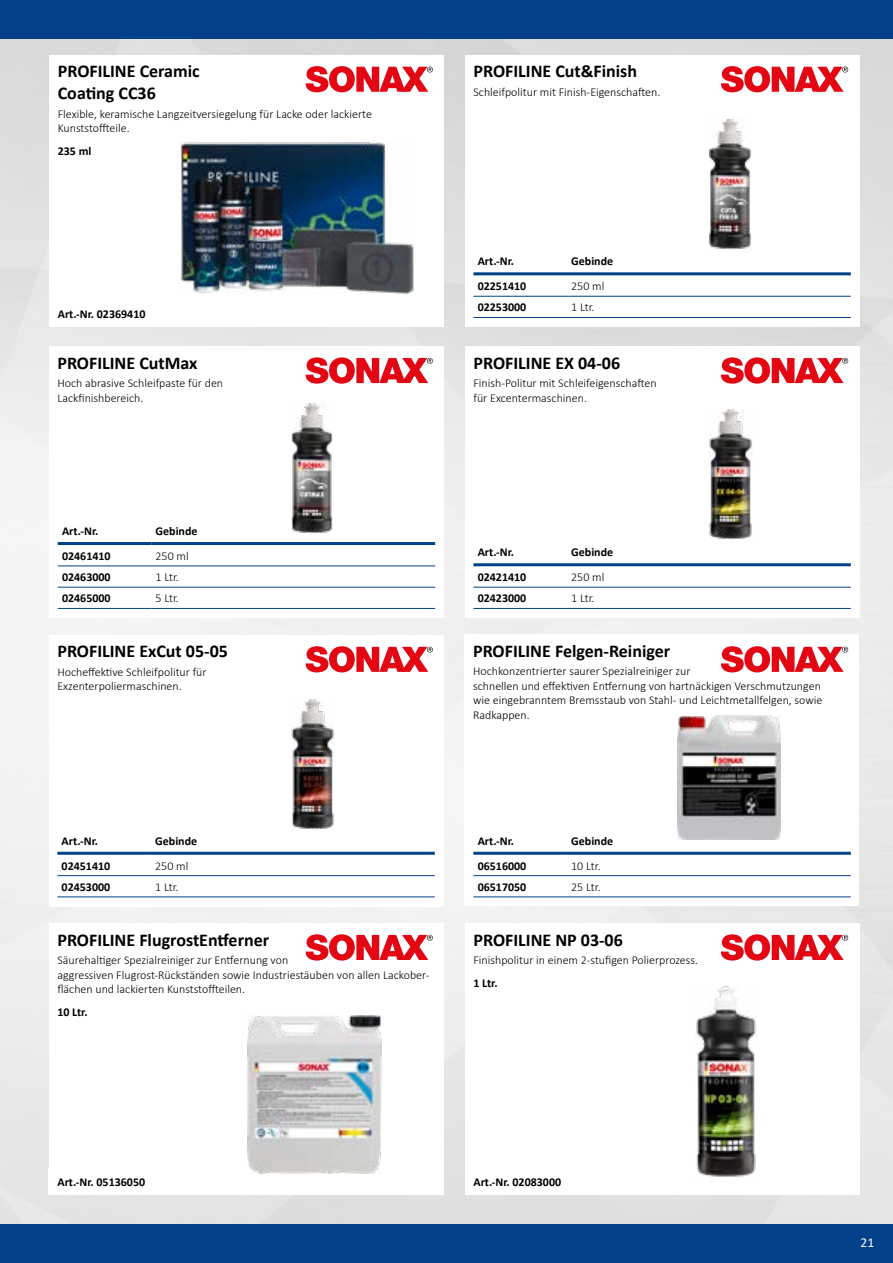
<style>
.page{position:relative;width:893px;height:1263px;background:#fff}
.page>*{position:absolute;margin:0;border:0;box-sizing:border-box;transform-origin:0 0}
.t1{font:700 18px/21.6px "Calibri";color:#000}
.t2{font:13.5px "Calibri";color:#fff}
.t3{font:300 12px/14.4px "Calibri";color:#000}
.t4{font:700 12px "Calibri";color:#000}
</style>
<div class="page">
<img style="left:0;top:38px;width:893px;height:1187px">
<div style="left:0;top:1225px;width:893px;height:38px;background:#024189"></div>
<div style="left:0;top:0;width:893px;height:38px;background:#024189"></div>
<div style="left:49px;top:55px;width:395px;height:271px;background:#fff"></div>
<img style="left:181px;top:142px;width:233px;height:152px">
<svg style="left:306px;top:66px;width:127px;height:26px"></svg>
<div style="left:465px;top:55px;width:394px;height:271px;background:#fff"></div>
<img style="left:710px;top:119px;width:41px;height:130px">
<svg style="left:721px;top:66px;width:127px;height:26px"></svg>
<hr style="left:473px;top:272px;width:94px;height:3px;background:#024189">
<hr style="left:567px;top:272px;width:284px;height:3px;background:#024189">
<hr style="left:473px;top:296px;width:94px;height:1px;background:#024189">
<hr style="left:567px;top:296px;width:284px;height:1px;background:#024189">
<hr style="left:473px;top:317px;width:94px;height:1px;background:#024189">
<hr style="left:567px;top:317px;width:284px;height:1px;background:#024189">
<div style="left:49px;top:347px;width:394px;height:271px;background:#fff"></div>
<img style="left:291px;top:403px;width:42px;height:130px">
<svg style="left:306px;top:357px;width:127px;height:27px"></svg>
<hr style="left:58px;top:542px;width:93px;height:3px;background:#024189">
<hr style="left:151px;top:542px;width:284px;height:3px;background:#024189">
<hr style="left:58px;top:565px;width:93px;height:1px;background:#024189">
<hr style="left:151px;top:565px;width:284px;height:1px;background:#024189">
<hr style="left:58px;top:587px;width:93px;height:1px;background:#024189">
<hr style="left:151px;top:587px;width:284px;height:1px;background:#024189">
<hr style="left:58px;top:608px;width:93px;height:1px;background:#024189">
<hr style="left:151px;top:608px;width:284px;height:1px;background:#024189">
<div style="left:465px;top:347px;width:394px;height:271px;background:#fff"></div>
<img style="left:709px;top:409px;width:43px;height:131px">
<svg style="left:721px;top:357px;width:127px;height:27px"></svg>
<hr style="left:473px;top:563px;width:94px;height:3px;background:#024189">
<hr style="left:567px;top:563px;width:284px;height:3px;background:#024189">
<hr style="left:473px;top:587px;width:94px;height:1px;background:#024189">
<hr style="left:567px;top:587px;width:284px;height:1px;background:#024189">
<hr style="left:473px;top:608px;width:94px;height:1px;background:#024189">
<hr style="left:567px;top:608px;width:284px;height:1px;background:#024189">
<div style="left:49px;top:635px;width:394px;height:271px;background:#fff"></div>
<img style="left:291px;top:699px;width:43px;height:130px">
<svg style="left:306px;top:646px;width:127px;height:26px"></svg>
<hr style="left:57px;top:852px;width:94px;height:3px;background:#024189">
<hr style="left:151px;top:852px;width:284px;height:3px;background:#024189">
<hr style="left:57px;top:875px;width:94px;height:1px;background:#024189">
<hr style="left:151px;top:875px;width:284px;height:1px;background:#024189">
<hr style="left:57px;top:896px;width:94px;height:1px;background:#024189">
<hr style="left:151px;top:896px;width:284px;height:1px;background:#024189">
<div style="left:465px;top:635px;width:394px;height:271px;background:#fff"></div>
<img style="left:678px;top:716px;width:102px;height:124px">
<svg style="left:721px;top:646px;width:127px;height:26px"></svg>
<hr style="left:473px;top:852px;width:94px;height:3px;background:#024189">
<hr style="left:567px;top:852px;width:284px;height:3px;background:#024189">
<hr style="left:473px;top:875px;width:94px;height:1px;background:#024189">
<hr style="left:567px;top:875px;width:284px;height:1px;background:#024189">
<hr style="left:473px;top:896px;width:94px;height:1px;background:#024189">
<hr style="left:567px;top:896px;width:284px;height:1px;background:#024189">
<div style="left:49px;top:923px;width:394px;height:271px;background:#fff"></div>
<img style="left:247px;top:1015px;width:134px;height:159px">
<svg style="left:306px;top:934px;width:127px;height:26px"></svg>
<div style="left:465px;top:923px;width:394px;height:271px;background:#fff"></div>
<img style="left:695px;top:985px;width:62px;height:192px">
<svg style="left:721px;top:934px;width:127px;height:26px"></svg>
<h1 class="t1" style="left:58px;top:60px;width:143px">PROFILINE Ceramic<br>Coating CC36</h1>
<p class="t3" style="left:58px;top:106px;width:316px">Flexible, keramische Langzeitversiegelung für Lacke oder lackierte<br>Kunststoffteile.</p>
<p class="t4" style="left:58px;top:142px;width:35px">235 ml</p>
<p class="t4" style="left:58px;top:305px;width:89px">Art.-Nr. 02369410</p>
<h1 class="t1" style="left:57px;top:352px;width:142px">PROFILINE CutMax</h1>
<p class="t3" style="left:57px;top:376px;width:167px">Hoch abrasive Schleifpaste für den<br>Lackfinishbereich.</p>
<h1 class="t1" style="left:473px;top:60px;width:165px">PROFILINE Cut&amp;Finish</h1>
<p class="t3" style="left:473px;top:85px;width:188px">Schleifpolitur mit Finish-Eigenschaften.</p>
<p class="t4" style="left:478px;top:253px;width:38px">Art.-Nr.</p>
<p class="t4" style="left:571px;top:253px;width:43px">Gebinde</p>
<p class="t4" style="left:478px;top:278px;width:50px">02251410</p>
<p class="t3" style="left:571px;top:279px;width:35px">250 ml</p>
<p class="t4" style="left:478px;top:299px;width:50px">02253000</p>
<p class="t3" style="left:571px;top:300px;width:25px">1 Ltr.</p>
<h1 class="t1" style="left:473px;top:352px;width:148px">PROFILINE EX 04-06</h1>
<p class="t3" style="left:473px;top:376px;width:185px">Finish-Politur mit Schleifeigenschaften für Excentermaschinen.</p>
<p class="t4" style="left:62px;top:522px;width:38px">Art.-Nr.</p>
<p class="t4" style="left:156px;top:522px;width:43px">Gebinde</p>
<p class="t4" style="left:62px;top:547px;width:50px">02461410</p>
<p class="t3" style="left:156px;top:548px;width:35px">250 ml</p>
<p class="t4" style="left:62px;top:569px;width:50px">02463000</p>
<p class="t3" style="left:156px;top:570px;width:25px">1 Ltr.</p>
<p class="t4" style="left:62px;top:590px;width:50px">02465000</p>
<p class="t3" style="left:156px;top:591px;width:25px">5 Ltr.</p>
<h1 class="t1" style="left:57px;top:640px;width:172px">PROFILINE ExCut 05-05</h1>
<p class="t3" style="left:57px;top:665px;width:151px">Hocheffektive Schleifpolitur für<br>Exzenterpoliermaschinen.</p>
<p class="t4" style="left:478px;top:544px;width:38px">Art.-Nr.</p>
<p class="t4" style="left:571px;top:544px;width:43px">Gebinde</p>
<p class="t4" style="left:478px;top:569px;width:50px">02421410</p>
<p class="t3" style="left:571px;top:570px;width:35px">250 ml</p>
<p class="t4" style="left:478px;top:590px;width:50px">02423000</p>
<p class="t3" style="left:571px;top:591px;width:25px">1 Ltr.</p>
<h1 class="t1" style="left:473px;top:640px;width:199px">PROFILINE Felgen-Reiniger</h1>
<p class="t3" style="left:473px;top:664px;width:351px">Hochkonzentrierter saurer Spezialreiniger zur<br>schnellen und effektiven Entfernung von hartnäckigen Verschmutzungen wie eingebranntem Bremsstaub von Stahl- und Leichtmetallfelgen, sowie Radkappen.</p>
<p class="t4" style="left:62px;top:832px;width:38px">Art.-Nr.</p>
<p class="t4" style="left:155px;top:832px;width:43px">Gebinde</p>
<p class="t4" style="left:62px;top:857px;width:50px">02451410</p>
<p class="t3" style="left:155px;top:858px;width:35px">250 ml</p>
<p class="t4" style="left:62px;top:878px;width:50px">02453000</p>
<p class="t3" style="left:155px;top:879px;width:25px">1 Ltr.</p>
<h1 class="t1" style="left:57px;top:928px;width:213px">PROFILINE FlugrostEntferner</h1>
<p class="t3" style="left:57px;top:953px;width:374px">Säurehaltiger Spezialreiniger zur Entfernung von<br>aggressiven Flugrost-Rückständen sowie Industriestäuben von allen Lackober&shy;flächen und lackierten Kunststoffteilen.</p>
<p class="t4" style="left:57px;top:1003px;width:32px">10 Ltr.</p>
<p class="t4" style="left:478px;top:832px;width:38px">Art.-Nr.</p>
<p class="t4" style="left:571px;top:832px;width:43px">Gebinde</p>
<p class="t4" style="left:478px;top:857px;width:50px">06516000</p>
<p class="t3" style="left:571px;top:858px;width:31px">10 Ltr.</p>
<p class="t4" style="left:478px;top:878px;width:50px">06517050</p>
<p class="t3" style="left:571px;top:879px;width:31px">25 Ltr.</p>
<h1 class="t1" style="left:473px;top:928px;width:151px">PROFILINE NP 03-06</h1>
<p class="t3" style="left:473px;top:953px;width:226px">Finishpolitur in einem 2-stufigen Polierprozess.</p>
<p class="t4" style="left:473px;top:974px;width:26px">1 Ltr.</p>
<p class="t4" style="left:57px;top:1173px;width:89px">Art.-Nr. 05136050</p>
<p class="t4" style="left:473px;top:1173px;width:89px">Art.-Nr. 02083000</p>
<p class="t2" style="left:861px;top:1233px;width:15px">21</p>
</div>
